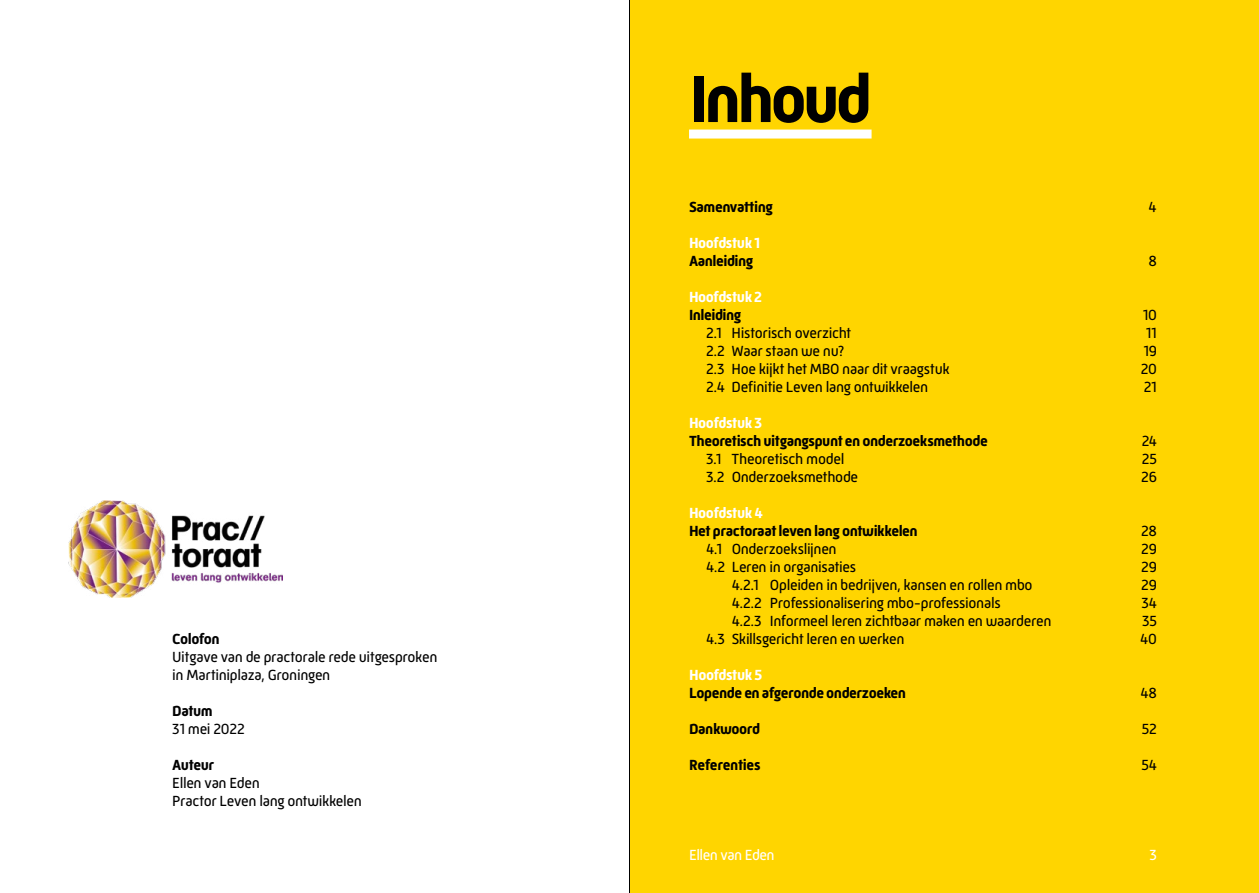
<style>
.page{position:relative;width:1259px;height:893px;background:#fff}
.page>*{position:absolute;margin:0;border:0;box-sizing:border-box;transform-origin:0 0}
.t1{font:700 67.5px "Mic 32 New";letter-spacing:-.06em;color:#000}
.t2{font:15px/18px "Mic 32 New";letter-spacing:-.02em;color:#000}
.t3{font:700 15px "Mic 32 New";letter-spacing:-.03em;color:#000}
.t4{font:700 15px "Mic 32 New";letter-spacing:-.03em;color:#fff}
.t5{font:15px "Mic 32 New";letter-spacing:-.035em;color:#fff}
</style>
<div class="page">
<div style="left:629px;top:0;width:630px;height:893px;background:#ffd500"></div>
<div style="left:689px;top:130px;width:182px;height:9px;background:#fff"></div>
<img style="left:68px;top:500px;width:215px;height:97px">
<hr style="left:629px;top:0;width:1px;height:893px;background:#000">
<p class="t3" style="left:172px;top:630px;width:49px">Colofon</p>
<p class="t2" style="left:172px;top:648px;width:267px">Uitgave van de practorale rede uitgesproken in Martiniplaza, Groningen</p>
<p class="t3" style="left:172px;top:702px;width:42px">Datum</p>
<p class="t2" style="left:172px;top:720px;width:74px">31 mei 2022</p>
<p class="t3" style="left:172px;top:756px;width:43px">Auteur</p>
<p class="t2" style="left:172px;top:774px;width:191px">Ellen van Eden<br>Practor Leven lang ontwikkelen</p>
<h1 class="t1" style="left:689px;top:60px;width:184px">Inhoud</h1>
<p class="t3" style="left:689px;top:198px;width:85px">Samenvatting</p>
<p class="t2" style="left:1148px;top:198px;width:10px">4</p>
<p class="t4" style="left:689px;top:234px;width:73px">Hoofdstuk 1</p>
<p class="t3" style="left:689px;top:252px;width:66px">Aanleiding</p>
<p class="t2" style="left:1148px;top:252px;width:10px">8</p>
<p class="t4" style="left:689px;top:288px;width:75px">Hoofdstuk 2</p>
<p class="t3" style="left:689px;top:306px;width:54px">Inleiding</p>
<p class="t2" style="left:1143px;top:306px;width:16px">10</p>
<p class="t2" style="left:706px;top:324px;width:147px">2.1 Historisch overzicht</p>
<p class="t2" style="left:1146px;top:324px;width:13px">11</p>
<p class="t2" style="left:706px;top:342px;width:140px">2.2 Waar staan we nu?</p>
<p class="t2" style="left:1143px;top:342px;width:15px">19</p>
<p class="t2" style="left:706px;top:360px;width:245px">2.3 Hoe kijkt het MBO naar dit vraagstuk</p>
<p class="t2" style="left:1140px;top:360px;width:18px">20</p>
<p class="t2" style="left:706px;top:378px;width:224px">2.4 Definitie Leven lang ontwikkelen</p>
<p class="t2" style="left:1143px;top:378px;width:15px">21</p>
<p class="t4" style="left:689px;top:414px;width:74px">Hoofdstuk 3</p>
<p class="t3" style="left:689px;top:432px;width:300px">Theoretisch uitgangspunt en onderzoeksmethode</p>
<p class="t2" style="left:1141px;top:432px;width:17px">24</p>
<p class="t2" style="left:706px;top:450px;width:140px">3.1 Theoretisch model</p>
<p class="t2" style="left:1141px;top:450px;width:17px">25</p>
<p class="t2" style="left:706px;top:468px;width:154px">3.2 Onderzoeksmethode</p>
<p class="t2" style="left:1141px;top:468px;width:17px">26</p>
<p class="t4" style="left:689px;top:504px;width:75px">Hoofdstuk 4</p>
<p class="t3" style="left:689px;top:522px;width:230px">Het practoraat leven lang ontwikkelen</p>
<p class="t2" style="left:1141px;top:522px;width:17px">28</p>
<p class="t2" style="left:706px;top:540px;width:132px">4.1 Onderzoekslijnen</p>
<p class="t2" style="left:1141px;top:540px;width:17px">29</p>
<p class="t2" style="left:706px;top:558px;width:152px">4.2 Leren in organisaties</p>
<p class="t2" style="left:1141px;top:558px;width:17px">29</p>
<p class="t2" style="left:731px;top:576px;width:302px">4.2.1 Opleiden in bedrijven, kansen en rollen mbo</p>
<p class="t2" style="left:1141px;top:576px;width:17px">29</p>
<p class="t2" style="left:731px;top:594px;width:270px">4.2.2 Professionalisering mbo-professionals</p>
<p class="t2" style="left:1141px;top:594px;width:17px">34</p>
<p class="t2" style="left:731px;top:612px;width:321px">4.2.3 Informeel leren zichtbaar maken en waarderen</p>
<p class="t2" style="left:1142px;top:612px;width:16px">35</p>
<p class="t2" style="left:706px;top:630px;width:200px">4.3 Skillsgericht leren en werken</p>
<p class="t2" style="left:1140px;top:630px;width:18px">40</p>
<p class="t4" style="left:689px;top:666px;width:75px">Hoofdstuk 5</p>
<p class="t3" style="left:689px;top:684px;width:218px">Lopende en afgeronde onderzoeken</p>
<p class="t2" style="left:1140px;top:684px;width:18px">48</p>
<p class="t3" style="left:689px;top:720px;width:72px">Dankwoord</p>
<p class="t2" style="left:1142px;top:720px;width:17px">52</p>
<p class="t3" style="left:689px;top:756px;width:73px">Referenties</p>
<p class="t2" style="left:1141px;top:756px;width:17px">54</p>
<p class="t5" style="left:689px;top:846px;width:87px">Ellen van Eden</p>
<p class="t5" style="left:1149px;top:846px;width:9px">3</p>
</div>
